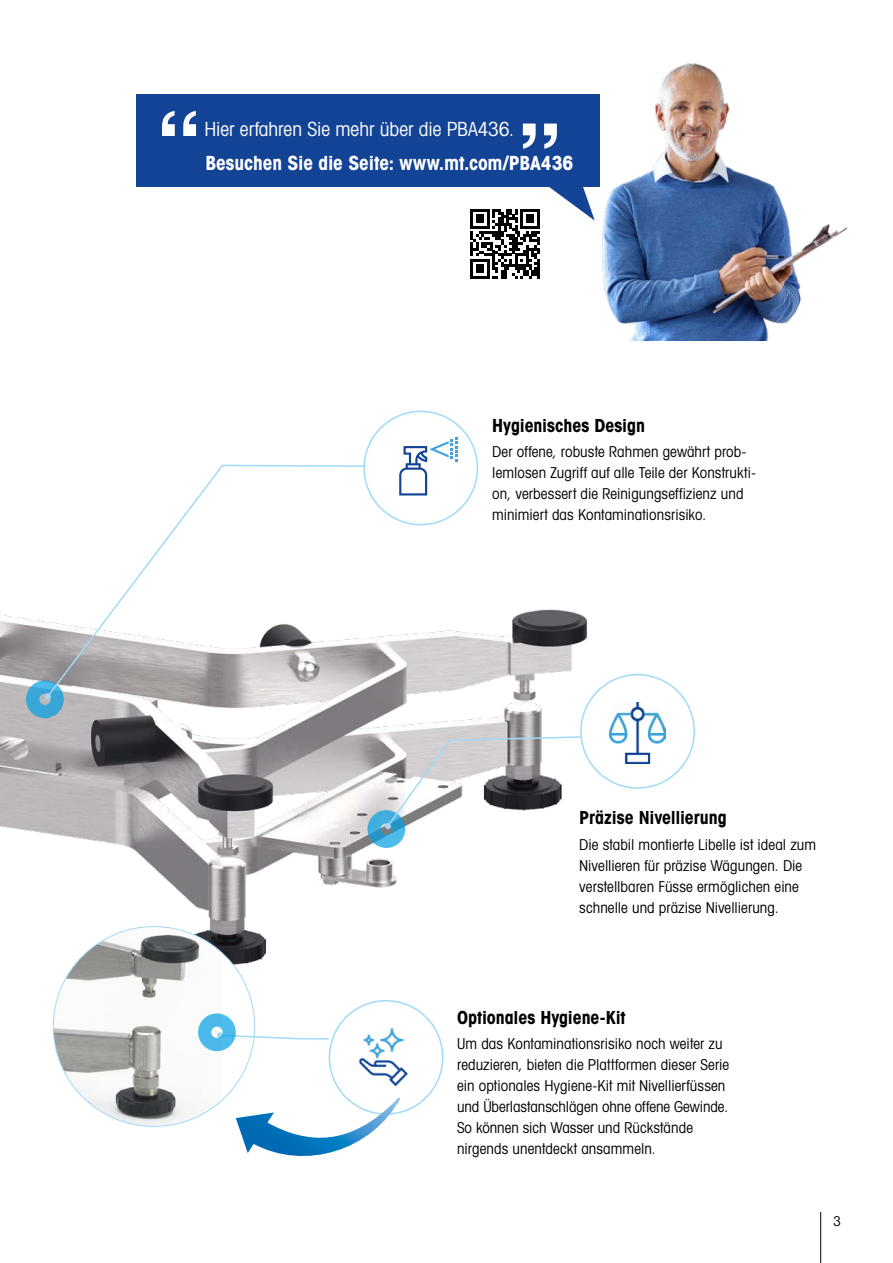
<style>
.page{position:relative;width:893px;height:1263px;background:#fff}
.page>*{position:absolute;margin:0;border:0;box-sizing:border-box;transform-origin:0 0}
.t1{font:19.5px "Avant Gardefor MT Bd";letter-spacing:-.005em;color:#fff}
.t2{font:19.5px "Avant Gardefor MT Bk";letter-spacing:-.005em;color:#fff}
.t3{font:18px "Avant Gardefor MT Bd";letter-spacing:-.005em;color:#000}
.t4{font:15px/21px "Avant Gardefor MT Bk";letter-spacing:.005em;color:#000}
.t5{font:13.5px "Avant Gardefor MT Bk";color:#000}
</style>
<div class="page">
<hr style="left:820px;top:1212px;width:1px;height:51px;background:#000">
<img style="left:0;top:340px;width:664px;height:787px">
<div style="left:581px;top:675px;width:113px;height:113px;background:#fff;border-radius:50%"></div>
<div style="left:580px;top:674px;width:115px;height:115px;border:2px solid #a1daf8;border-radius:50%"></div>
<div style="left:329px;top:1001px;width:114px;height:113px;background:#fff;border-radius:50%"></div>
<svg style="left:46px;top:464px;width:392px;height:234px"></svg>
<svg style="left:26px;top:680px;width:38px;height:38px"></svg>
<div style="left:364px;top:411px;width:113px;height:114px;background:#fff;border-radius:50%"></div>
<div style="left:363px;top:411px;width:115px;height:114px;border:2px solid #a1daf8;border-radius:50%"></div>
<svg style="left:367px;top:735px;width:215px;height:113px"></svg>
<img style="left:359px;top:1028px;width:49px;height:57px">
<svg style="left:399px;top:437px;width:58px;height:58px"></svg>
<svg style="left:236px;top:1098px;width:164px;height:58px"></svg>
<div style="left:53px;top:926px;width:202px;height:200px;background:#fff;border-radius:50%"></div>
<img style="left:53px;top:926px;width:169px;height:200px">
<img style="left:595px;top:63px;width:253px;height:277px">
<div style="left:136px;top:94px;width:464px;height:92px;background:#134395"></div>
<svg style="left:162px;top:111px;width:34px;height:25px"></svg>
<svg style="left:523px;top:124px;width:34px;height:25px"></svg>
<svg style="left:198px;top:1013px;width:132px;height:38px"></svg>
<svg style="left:470px;top:186px;width:125px;height:92px"></svg>
<img style="left:610px;top:703px;width:56px;height:60px">
<h1 class="t2" style="left:205px;top:117px;width:311px">Hier erfahren Sie mehr über die PBA436.</h1>
<h1 class="t1" style="left:205px;top:150px;width:369px">Besuchen Sie die Seite: www.mt.com/PBA436</h1>
<p class="t3" style="left:492px;top:414px;width:154px">Hygienisches Design</p>
<p class="t4" style="left:492px;top:441px;width:265px">Der offene, robuste Rahmen gewährt prob&shy;lemlosen Zugriff auf alle Teile der Konstrukti&shy;on, verbessert die Reinigungseffizienz und minimiert das Kontaminationsrisiko.</p>
<p class="t3" style="left:579px;top:806px;width:149px">Präzise Nivellierung</p>
<p class="t4" style="left:579px;top:833px;width:238px">Die stabil montierte Libelle ist ideal zum Nivellieren für präzise Wägungen. Die verstellbaren Füsse ermöglichen eine schnelle und präzise Nivellierung.</p>
<p class="t3" style="left:457px;top:1006px;width:170px">Optionales Hygiene-Kit</p>
<p class="t4" style="left:457px;top:1033px;width:274px">Um das Kontaminationsrisiko noch weiter zu reduzieren, bieten die Plattformen dieser Serie ein optionales Hygiene-Kit mit Nivellierfüssen und Überlastanschlägen ohne offene Gewinde.<br>So können sich Wasser und Rückstände nirgends unentdeckt ansammeln.</p>
<p class="t5" style="left:833px;top:1213px;width:9px">3</p>
</div>
